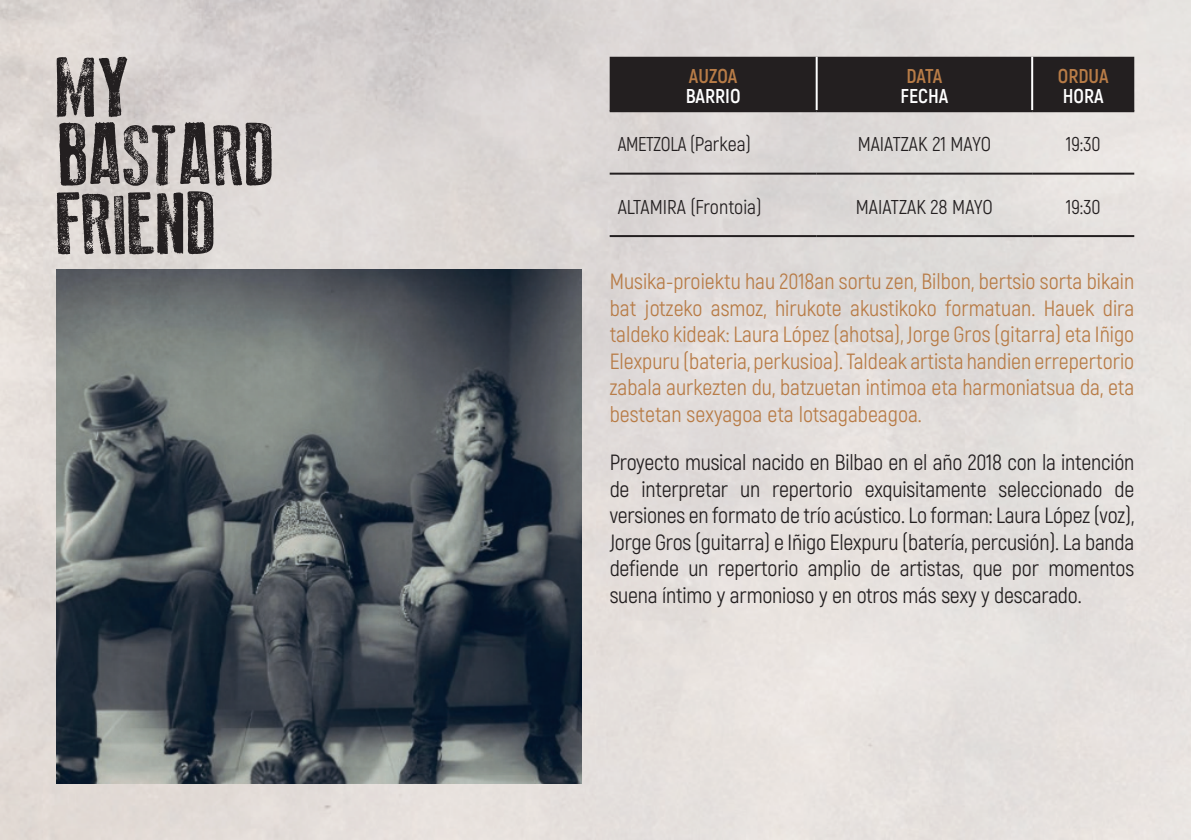
<style>
.page{position:relative;width:1191px;height:840px;background:#fff}
.page>*{position:absolute;margin:0;border:0;box-sizing:border-box;transform-origin:0 0}
.t1{font:86.2px/68.4px "Old Press";color:#231f20}
.t2{font:22px/26.4px "Akrobat";letter-spacing:-.01em;color:#231f20;text-align:justify}
.t3{font:22px/26.4px "Akrobat";color:#b87c47;text-align:justify}
.t4{font:20px "Akrobat";color:#231f20}
.t5{font:20px "Akrobat";letter-spacing:-.02em;color:#231f20;scale:.95 1}
.t6{font:700 20px "Akrobat";color:#fff}
.t7{font:700 20px "Akrobat";color:#b87c47}
</style>
<div class="page">
<img style="left:0;top:0;width:1191px;height:839px">
<div style="left:609px;top:57px;width:525px;height:53px;background:#231f20"></div>
<hr style="left:815px;top:57px;width:2px;height:53px;background:#fff">
<hr style="left:1031px;top:57px;width:2px;height:53px;background:#fff">
<hr style="left:609px;top:110px;width:207px;height:2px;background:#231f20">
<hr style="left:816px;top:110px;width:216px;height:2px;background:#231f20">
<hr style="left:1032px;top:110px;width:102px;height:2px;background:#231f20">
<hr style="left:609px;top:172px;width:207px;height:2px;background:#231f20">
<hr style="left:816px;top:172px;width:216px;height:2px;background:#231f20">
<hr style="left:1032px;top:172px;width:102px;height:2px;background:#231f20">
<hr style="left:609px;top:235px;width:207px;height:2px;background:#231f20">
<hr style="left:816px;top:235px;width:216px;height:2px;background:#231f20">
<hr style="left:1032px;top:235px;width:102px;height:2px;background:#231f20">
<img style="left:57px;top:269px;width:524px;height:513px">
<h1 class="t1" style="left:57px;top:53px;width:220px">MY<br>BASTARD<br>FRIEND</h1>
<p class="t7" style="left:689px;top:64px;width:50px">AUZOA</p>
<p class="t6" style="left:686px;top:84px;width:56px">BARRIO</p>
<p class="t7" style="left:906px;top:64px;width:38px">DATA</p>
<p class="t6" style="left:900px;top:84px;width:49px">FECHA</p>
<p class="t7" style="left:1057px;top:64px;width:52px">ORDUA</p>
<p class="t6" style="left:1062px;top:84px;width:42px">HORA</p>
<p class="t5" style="left:617px;top:132px;width:142px">AMETZOLA (Parkea)</p>
<p class="t4" style="left:857px;top:132px;width:135px">MAIATZAK 21 MAYO</p>
<p class="t4" style="left:1065px;top:132px;width:36px">19:30</p>
<p class="t4" style="left:617px;top:195px;width:145px">ALTAMIRA (Frontoia)</p>
<p class="t4" style="left:856px;top:195px;width:139px">MAIATZAK 28 MAYO</p>
<p class="t4" style="left:1065px;top:195px;width:36px">19:30</p>
<p class="t3" style="left:609px;top:268px;width:526px">Musika-proiektu hau 2018an sortu zen, Bilbon, bertsio sorta bikain bat jotzeko asmoz, hirukote akustikoko formatuan. Hauek dira taldeko kideak: Laura López (ahotsa), Jorge Gros (gitarra) eta Iñigo Elexpuru (bateria, perkusioa). Taldeak artista handien errepertorio zabala aurkezten du, batzuetan intimoa eta harmoniatsua da, eta bestetan sexyagoa eta lotsagabeagoa.</p>
<p class="t2" style="left:609px;top:449px;width:526px">Proyecto musical nacido en Bilbao en el año 2018 con la intención de interpretar un repertorio exquisitamente seleccionado de versiones en formato de trío acústico. Lo forman: Laura López (voz), Jorge Gros (guitarra) e Iñigo Elexpuru (batería, percusión). La banda defiende un repertorio amplio de artistas, que por momentos suena íntimo y armonioso y en otros más sexy y descarado.</p>
</div>
